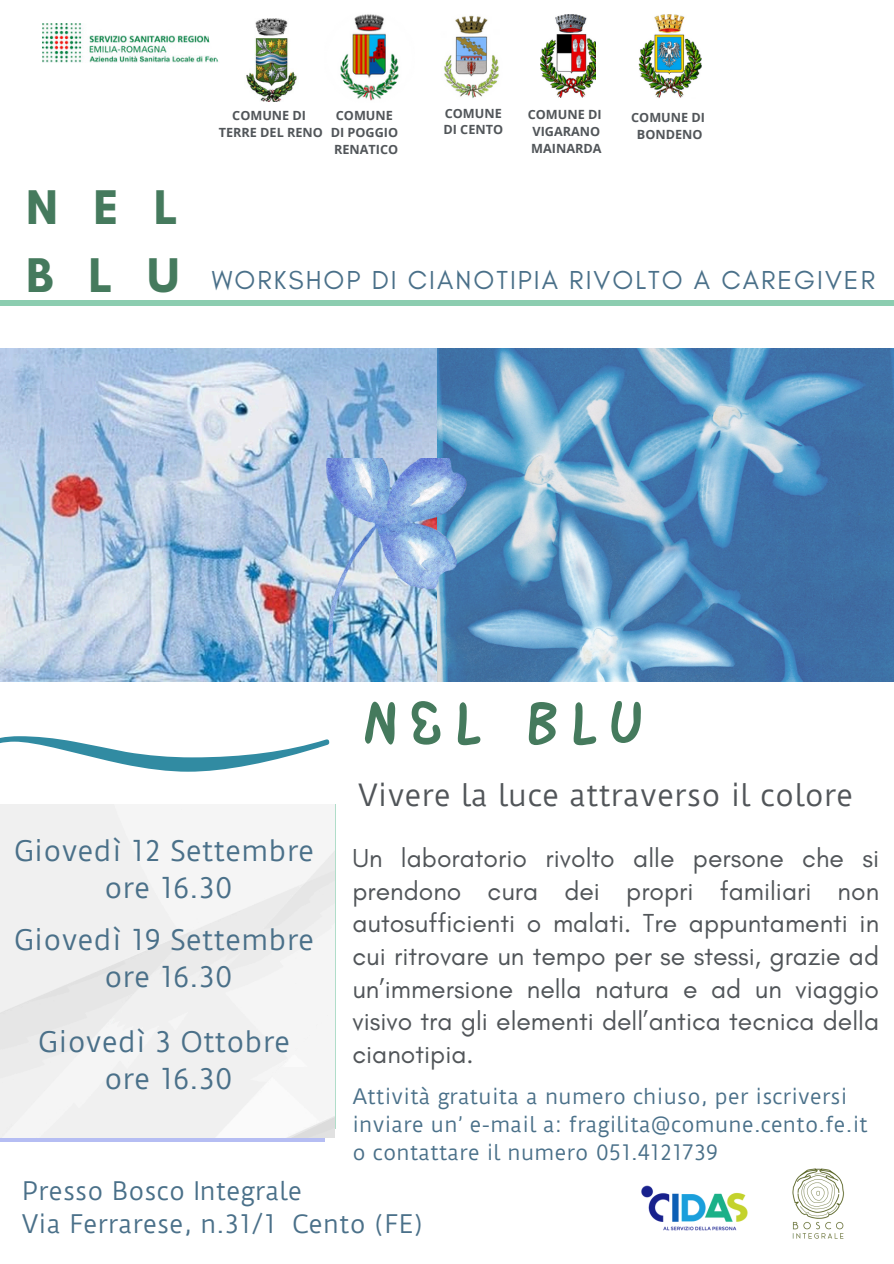
<style>
.page{position:relative;width:894px;height:1264px;background:#fff}
.page>*{position:absolute;margin:0;border:0;box-sizing:border-box;transform-origin:0 0}
.t1{font:55.5px "SK Moralist";letter-spacing:.245em;color:#457a5d}
.t2{font:700 49.65px/68.7px "Glacial Indifference";letter-spacing:.7em;color:#457a5d}
.t3{font:28.8px "Duru Sans";letter-spacing:.01em;color:#515559}
.t4{font:27px/37.5px "Duru Sans";letter-spacing:.01em;color:#4a7089;text-align:center}
.t5{font:26.55px/32.7px "Glacial Indifference";color:#515559;text-align:justify}
.t6{font:26.4px "Glacial Indifference";letter-spacing:.075em;color:#4a7089}
.t7{font:24px "Duru Sans";letter-spacing:.01em;color:#4a7089}
.t8{font:19.95px/27.9px "Duru Sans";letter-spacing:.01em;color:#4a7089}
.t9{font:700 12.6px/17px "Open Sans";color:#515559}
</style>
<div class="page">
<hr style="left:0;top:301px;width:893px;height:4px;background:#8ccdb0">
<img style="left:0;top:348px;width:893px;height:333px">
<img style="left:42px;top:24px;width:165px;height:39px">
<img style="left:638px;top:15px;width:63px;height:83px">
<img style="left:540px;top:15px;width:55px;height:82px">
<img style="left:444px;top:15px;width:55px;height:83px">
<img style="left:246px;top:18px;width:51px;height:83px">
<img style="left:340px;top:14px;width:59px;height:87px">
<img style="left:792px;top:1168px;width:52px;height:71px">
<img style="left:641px;top:1185px;width:107px;height:46px">
<img style="left:319px;top:458px;width:147px;height:197px">
<svg style="left:0;top:736px;width:329px;height:35px"></svg>
<p class="t2" style="left:26px;top:172px;width:155px">NEL<br>BLU</p>
<p class="t9" style="left:232px;top:106px;width:75px">COMUNE DI</p>
<h4 class="t9" style="left:219px;top:123px;width:106px">TERRE DEL RENO</h4>
<p class="t9" style="left:336px;top:106px;width:58px">COMUNE</p>
<h1 class="t9" style="left:330px;top:123px;width:69px">DI POGGIO</h1>
<p class="t9" style="left:334px;top:140px;width:66px">RENATICO</p>
<h4 class="t9" style="left:443px;top:104px;width:61px">COMUNE<br>DI CENTO</h4>
<p class="t9" style="left:527px;top:106px;width:75px">COMUNE DI</p>
<p class="t9" style="left:531px;top:123px;width:72px">VIGARANO<br>MAINARDA</p>
<p class="t9" style="left:631px;top:109px;width:75px">COMUNE DI</p>
<p class="t9" style="left:636px;top:125px;width:67px">BONDENO</p>
<p class="t6" style="left:212px;top:264px;width:664px">WORKSHOP DI CIANOTIPIA RIVOLTO A CAREGIVER</p>
<p class="t4" style="left:14px;top:832px;width:302px">Giovedì 12 Settembre</p>
<p class="t4" style="left:104px;top:870px;width:130px">ore 16.30</p>
<p class="t4" style="left:14px;top:921px;width:302px">Giovedì 19 Settembre</p>
<p class="t4" style="left:104px;top:958px;width:130px">ore 16.30</p>
<p class="t4" style="left:38px;top:1023px;width:254px">Giovedì 3 Ottobre ore 16.30</p>
<h2 class="t1" style="left:363px;top:701px;width:280px">NEL BLU</h2>
<h3 class="t3" style="left:358px;top:778px;width:496px">Vivere la luce attraverso il colore</h3>
<p class="t5" style="left:352px;top:841px;width:528px">Un laboratorio rivolto alle persone che si prendono cura dei propri familiari non autosufficienti o malati. Tre appuntamenti in cui ritrovare un tempo per se stessi, grazie ad un’immersione nella natura e ad un viaggio visivo tra gli elementi dell’antica tecnica della cianotipia.</p>
<p class="t8" style="left:352px;top:1082px;width:517px">Attività gratuita a numero chiuso, per iscriversi inviare un’ e-mail a: fragilita@comune.cento.fe.it</p>
<h4 class="t8" style="left:352px;top:1138px;width:366px">o contattare il numero 051.4121739</h4>
<p class="t7" style="left:22px;top:1176px;width:281px">Presso Bosco Integrale</p>
<h4 class="t7" style="left:22px;top:1209px;width:402px">Via Ferrarese, n.31/1 Cento (FE)</h4>
</div>
